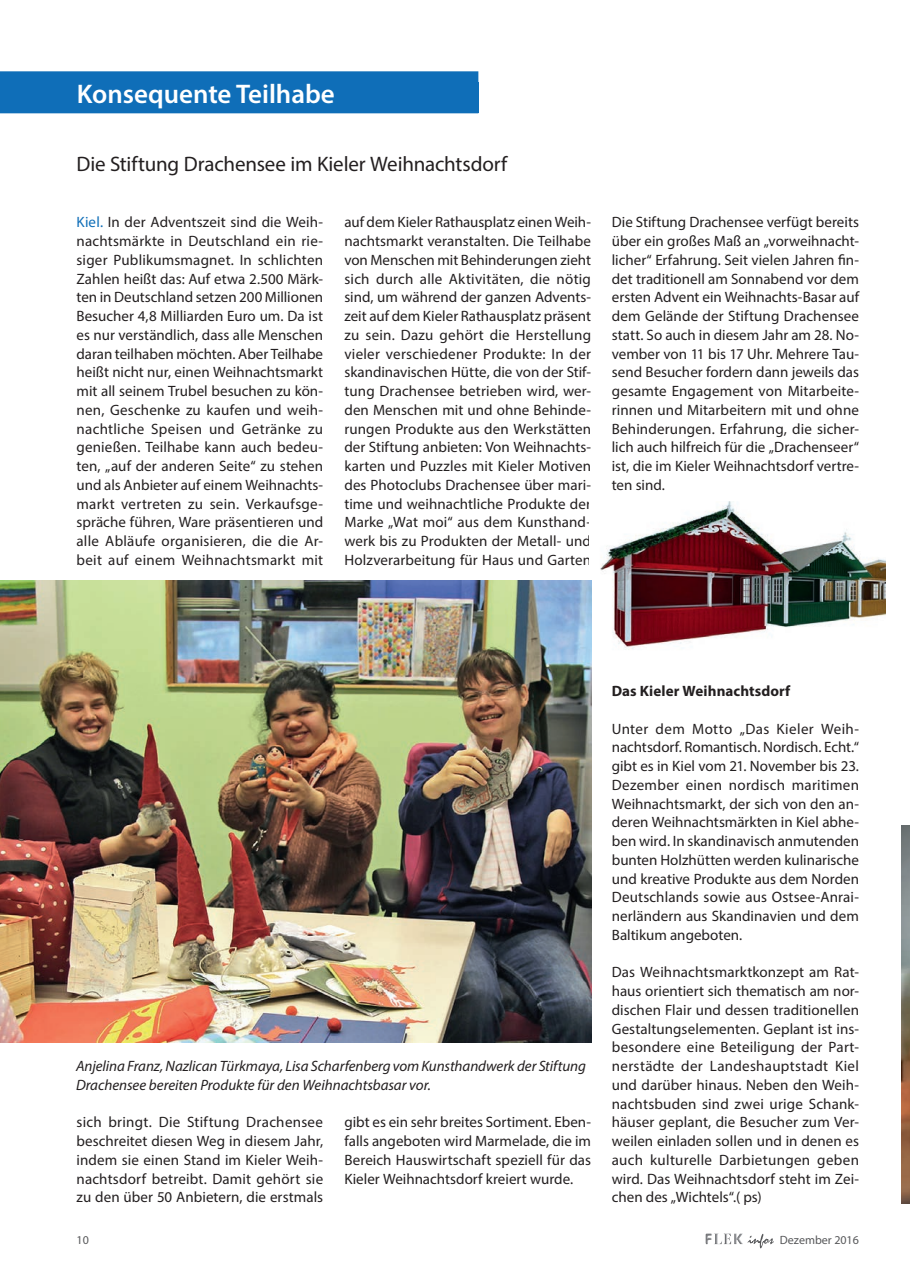
<style>
.page{position:relative;width:910px;height:1280px;background:#fff}
.page>*{position:absolute;margin:0;border:0;box-sizing:border-box;transform-origin:0 0}
.t1{font:600 27px "Myriad Pro";color:#fff}
.t2{font:21px "Myriad Pro";letter-spacing:-.005em;color:#231f20}
.t3{font:15px/18.8px "Myriad Pro";letter-spacing:.005em;color:#231f20;text-align:justify}
.t4{font:italic 15px/18.8px "Myriad Pro";letter-spacing:-.005em;color:#231f20}
.t5{font:700 15px "Myriad Pro";letter-spacing:.005em;color:#231f20}
.t6{font:12px "Myriad Pro";color:#57585a}
.s1{color:#0f6eb8}
</style>
<div class="page">
<svg style="left:724px;top:1233px;width:7px;height:11px"></svg>
<svg style="left:747px;top:1234px;width:27px;height:14px"></svg>
<img style="left:901px;top:826px;width:9px;height:378px">
<div style="left:0;top:71px;width:478px;height:42px;background:#0f6eb8"></div>
<img style="left:591px;top:501px;width:295px;height:169px">
<img style="left:0;top:580px;width:591px;height:462px">
<h1 class="t1" style="left:77px;top:76px;width:260px">Konsequente Teilhabe</h1>
<h2 class="t2" style="left:77px;top:151px;width:432px">Die Stiftung Drachensee im Kieler Weihnachtsdorf</h2>
<p class="t3" style="left:77px;top:213px;width:248px"><span class="s1">Kiel.</span> In der Adventszeit sind die Weih&shy;nachtsmärkte in Deutschland ein rie&shy;siger Publikumsmagnet. In schlichten Zahlen heißt das: Auf etwa 2.500 Märk&shy;ten in Deutschland setzen 200 Millionen Besucher 4,8 Milliarden Euro um. Da ist es nur verständlich, dass alle Menschen daran teilhaben möchten. Aber Teilhabe heißt nicht nur, einen Weihnachtsmarkt mit all seinem Trubel besuchen zu kön&shy;nen, Geschenke zu kaufen und weih&shy;nachtliche Speisen und Getränke zu genießen. Teilhabe kann auch bedeu&shy;ten, „auf der anderen Seite“ zu stehen und als Anbieter auf einem Weihnachts&shy;markt vertreten zu sein. Verkaufsge&shy;spräche führen, Ware präsentieren und alle Abläufe organisieren, die die Ar&shy;beit auf einem Weihnachtsmarkt mit</p>
<p class="t3" style="left:344px;top:213px;width:248px">auf dem Kieler Rathausplatz einen Weih&shy;nachtsmarkt veranstalten. Die Teilhabe von Menschen mit Behinderungen zieht sich durch alle Aktivitäten, die nötig sind, um während der ganzen Advents&shy;zeit auf dem Kieler Rathausplatz präsent zu sein. Dazu gehört die Herstellung vieler verschiedener Produkte: In der skandinavischen Hütte, die von der Stif&shy;tung Drachensee betrieben wird, wer&shy;den Menschen mit und ohne Behinde&shy;rungen Produkte aus den Werkstätten der Stiftung anbieten: Von Weihnachts&shy;karten und Puzzles mit Kieler Motiven des Photoclubs Drachensee über mari&shy;time und weihnachtliche Produkte der Marke „Wat moi“ aus dem Kunsthand&shy;werk bis zu Produkten der Metall- und Holzverarbeitung für Haus und Garten</p>
<p class="t3" style="left:612px;top:213px;width:249px">Die Stiftung Drachensee verfügt bereits über ein großes Maß an „vorweihnacht&shy;licher“ Erfahrung. Seit vielen Jahren fin&shy;det traditionell am Sonnabend vor dem ersten Advent ein Weihnachts-Basar auf dem Gelände der Stiftung Drachensee statt. So auch in diesem Jahr am 28. No&shy;vember von 11 bis 17 Uhr. Mehrere Tau&shy;send Besucher fordern dann jeweils das gesamte Engagement von Mitarbeite&shy;rinnen und Mitarbeitern mit und ohne Behinderungen. Erfahrung, die sicher&shy;lich auch hilfreich für die „Drachenseer“ ist, die im Kieler Weihnachtsdorf vertre&shy;ten sind.</p>
<p class="t4" style="left:76px;top:1056px;width:511px">Anjelina Franz, Nazlican Türkmaya, Lisa Scharfenberg vom Kunsthandwerk der Stiftung<br>Drachensee bereiten Produkte für den Weihnachtsbasar vor.</p>
<p class="t3" style="left:77px;top:1113px;width:248px">sich bringt. Die Stiftung Drachensee beschreitet diesen Weg in diesem Jahr, indem sie einen Stand im Kieler Weih&shy;nachtsdorf betreibt. Damit gehört sie zu den über 50 Anbietern, die erstmals</p>
<p class="t3" style="left:344px;top:1113px;width:248px">gibt es ein sehr breites Sortiment. Eben&shy;falls angeboten wird Marmelade, die im Bereich Hauswirtschaft speziell für das Kieler Weihnachtsdorf kreiert wurde.</p>
<p class="t5" style="left:612px;top:681px;width:180px">Das Kieler Weihnachtsdorf</p>
<p class="t3" style="left:612px;top:719px;width:249px">Unter dem Motto „Das Kieler Weih&shy;nachtsdorf. Romantisch. Nordisch. Echt.“ gibt es in Kiel vom 21. November bis 23.<br>Dezember einen nordisch maritimen Weihnachtsmarkt, der sich von den an&shy;deren Weihnachtsmärkten in Kiel abhe&shy;ben wird. In skandinavisch anmutenden bunten Holzhütten werden kulinarische und kreative Produkte aus dem Norden Deutschlands sowie aus Ostsee-Anrai&shy;nerländern aus Skandinavien und dem Baltikum angeboten.</p>
<p class="t3" style="left:612px;top:963px;width:249px">Das Weihnachtsmarktkonzept am Rat&shy;haus orientiert sich thematisch am nor&shy;dischen Flair und dessen traditionellen Gestaltungselementen. Geplant ist ins&shy;besondere eine Beteiligung der Part&shy;nerstädte der Landeshauptstadt Kiel und darüber hinaus. Neben den Weih&shy;nachtsbuden sind zwei urige Schank&shy;häuser geplant, die Besucher zum Ver&shy;weilen einladen sollen und in denen es auch kulturelle Darbietungen geben wird. Das Weihnachtsdorf steht im Zei&shy;chen des „Wichtels“.( ps)</p>
<p class="t6" style="left:77px;top:1233px;width:14px">10</p>
<p class="t6" style="left:780px;top:1233px;width:81px">Dezember 2016</p>
</div>
